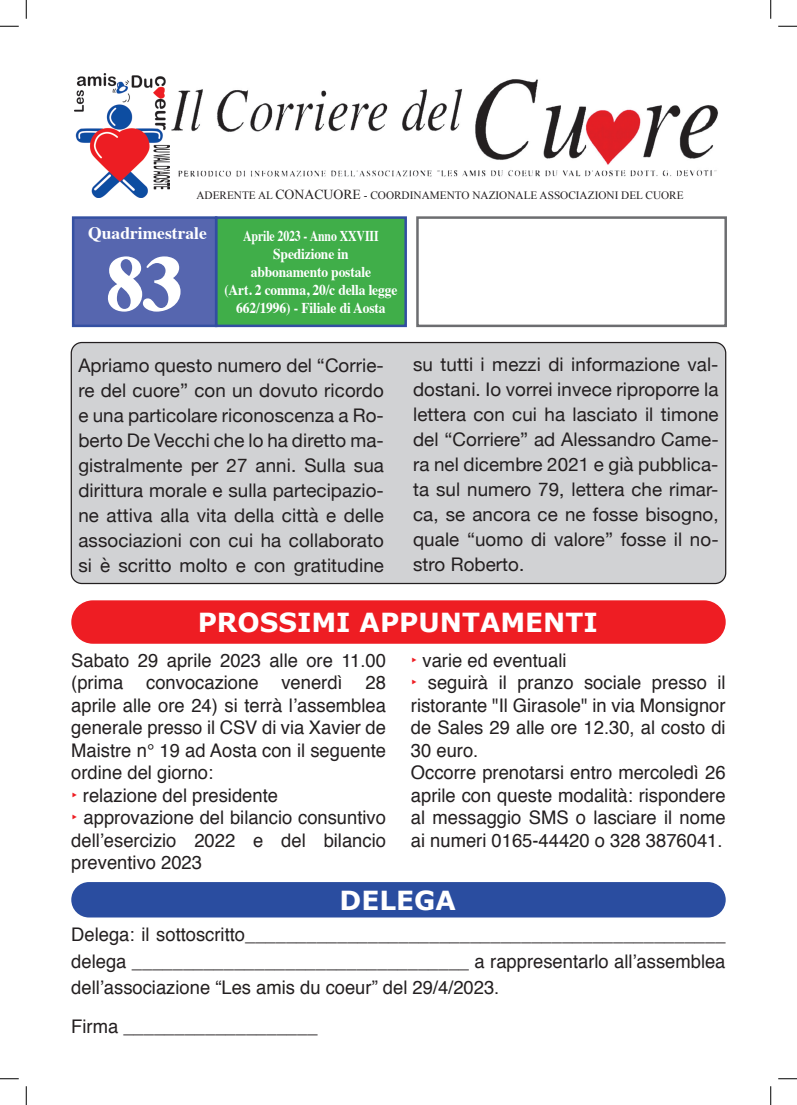
<style>
.page{position:relative;width:797px;height:1105px;background:#fff}
.page>*{position:absolute;margin:0;border:0;box-sizing:border-box;transform-origin:0 0}
.t1{font:800 75px "Times";color:#fff}
.t2{font:700 26.25px "Verdana";color:#fff}
.t3{font:18.75px/22.5px "Helvetica";color:#231f20}
.t4{font:18.75px/25px "Helvetica Neue";letter-spacing:.005em;color:#231f20;text-align:justify}
.t5{font:700 17.5px "Times";color:#fff}
.t6{font:700 15px/18px "Times";letter-spacing:-.01em;color:#fff;text-align:center;scale:.79 1}
.t7{font:11.25px "Times New Roman";color:#231f20}
.s1{font-size:13.75px}
.s2{color:#ee1d23}
</style>
<div class="page">
<div style="left:71px;top:342px;width:654px;height:241px;background:#d1d2d4;border-radius:11px"></div>
<div style="left:71px;top:342px;width:655px;height:242px;border:1px solid #231f20;border-radius:11px"></div>
<img style="left:172px;top:79px;width:546px;height:98px">
<div style="left:216px;top:218px;width:189px;height:108px;background:#40ae49"></div>
<div style="left:215px;top:216px;width:192px;height:111px;border:2px solid #324ea1"></div>
<div style="left:416px;top:216px;width:311px;height:111px;border:2px solid #6c6d70"></div>
<div style="left:73px;top:218px;width:143px;height:108px;background:#5465af"></div>
<div style="left:72px;top:216px;width:145px;height:111px;border:2px solid #324ea1"></div>
<img style="left:74px;top:73px;width:95px;height:125px">
<div style="left:71px;top:600px;width:654px;height:44px;background:#ee1d23;border-radius:22px"></div>
<div style="left:71px;top:882px;width:654px;height:35px;background:#2a4da0;border-radius:18px"></div>
<svg style="left:0;top:25px;width:19px;height:2px"></svg>
<svg style="left:778px;top:25px;width:19px;height:2px"></svg>
<svg style="left:0;top:1078px;width:19px;height:1px"></svg>
<svg style="left:778px;top:1078px;width:19px;height:1px"></svg>
<svg style="left:25px;top:0;width:2px;height:19px"></svg>
<svg style="left:25px;top:1086px;width:2px;height:19px"></svg>
<svg style="left:770px;top:0;width:1px;height:19px"></svg>
<svg style="left:770px;top:1086px;width:1px;height:19px"></svg>
<p class="t7" style="left:196px;top:189px;width:488px">ADERENTE AL <span class="s1">CONACUORE</span> - COORDINAMENTO NAZIONALE ASSOCIAZIONI DEL CUORE</p>
<p class="t6" style="left:224px;top:225px;width:220px">Aprile 2023 - Anno XXVIII<br>Spedizione in<br>abbonamento postale<br>(Art. 2 comma, 20/c della legge<br>662/1996) - Filiale di Aosta</p>
<p class="t5" style="left:88px;top:217px;width:120px">Quadrimestrale</p>
<h1 class="t1" style="left:106px;top:238px;width:78px">83</h1>
<p class="t4" style="left:78px;top:354px;width:307px">Apriamo questo numero del “Corrie&shy;re del cuore” con un dovuto ricordo e una particolare riconoscenza a Ro&shy;berto De Vecchi che lo ha diretto ma&shy;gistralmente per 27 anni. Sulla sua dirittura morale e sulla partecipazio&shy;ne attiva alla vita della città e delle associazioni con cui ha collaborato si è scritto molto e con gratitudine</p>
<p class="t4" style="left:413px;top:353px;width:307px">su tutti i mezzi di informazione val&shy;dostani. Io vorrei invece riproporre la lettera con cui ha lasciato il timone del “Corriere” ad Alessandro Came&shy;ra nel dicembre 2021 e già pubblica&shy;ta sul numero 79, lettera che rimar&shy;ca, se ancora ce ne fosse bisogno, quale “uomo di valore” fosse il no&shy;stro Roberto.</p>
<h2 class="t2" style="left:198px;top:606px;width:401px">PROSSIMI APPUNTAMENTI</h2>
<p class="t3" style="left:71px;top:649px;width:316px">Sabato 29 aprile 2023 alle ore 11.00 (prima convocazione venerdì 28 aprile alle ore 24) si terrà l’assemblea generale presso il CSV di via Xavier de<br>Maistre n° 19 ad Aosta con il seguente ordine del giorno:<br><span class="s2">‣</span> relazione del presidente<br><span class="s2">‣</span> approvazione del bilancio consuntivo dell’esercizio 2022 e del bilancio preventivo 2023</p>
<p class="t3" style="left:411px;top:649px;width:316px"><span class="s2">‣</span> varie ed eventuali<br><span class="s2">‣</span> seguirà il pranzo sociale presso il ristorante "Il Girasole" in via Monsignor de Sales 29 alle ore 12.30, al costo di<br>30 euro.<br>Occorre prenotarsi entro mercoledì 26 aprile con queste modalità: rispondere al messaggio SMS o lasciare il nome ai numeri 0165-44420 o 328 3876041.</p>
<h2 class="t2" style="left:339px;top:883px;width:118px">DELEGA</h2>
<p class="t3" style="left:71px;top:922px;width:655px;line-height:26.2px;text-align:justify">Delega: il sottoscritto_______________________________________________ delega _________________________________ a rappresentarlo all’assemblea dell’associazione “Les amis du coeur” del 29/4/2023.</p>
<p class="t3" style="left:71px;top:1015px;width:248px">Firma ___________________</p>
</div>
